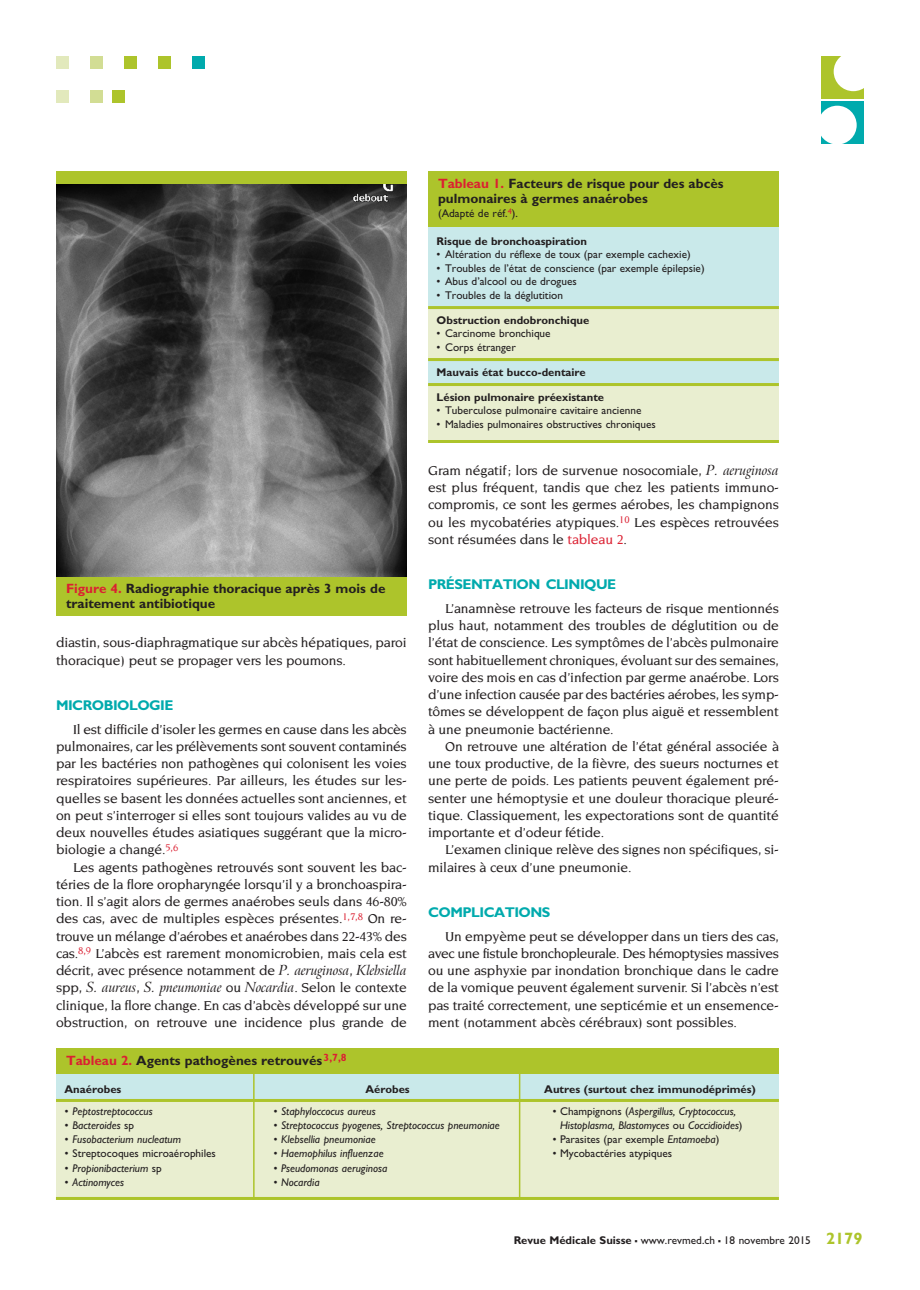
<style>
.page{position:relative;width:920px;height:1290px;background:#fff}
.page>*{position:absolute;margin:0;border:0;box-sizing:border-box;transform-origin:0 0}
.t1{font:700 14.1px "Gill Sans";letter-spacing:-.035em;color:#00aaad}
.t2{font:500 13.95px/17.2px "Novarese";letter-spacing:-.01em;color:#231f20;text-align:justify}
.t3{font:italic 13.95px "Arrus BT";letter-spacing:-.01em;color:#231f20;scale:.95 1}
.t4{font:700 13.5px/15px "Gill Sans";color:#231f20}
.t5{font:11.25px "Gill Sans";color:#231f20}
.t6{font:italic 11.25px "Gill Sans";color:#231f20}
.t7{font:700 11.25px "Gill Sans";color:#231f20}
.s1{color:#db2032}
.s2{font-family:"Arrus BT";font-weight:400;font-style:italic}
.s3{font-family:"Novarese";font-weight:500;font-style:normal}
.s4{font-style:normal}
.s5{font-style:italic}
.s6{font-weight:700}
.s7{font-weight:700;font-size:16.5px}
.s8{font-weight:700;font-size:16.5px;color:#adc42b}
</style>
<div class="page">
<div style="left:192px;top:56px;width:13px;height:13px;background:#00aaad"></div>
<div style="left:158px;top:56px;width:13px;height:13px;background:#adc42b"></div>
<div style="left:124px;top:56px;width:13px;height:13px;background:#adc42b"></div>
<div style="left:90px;top:56px;width:13px;height:13px;background:#d2dd94"></div>
<div style="left:56px;top:56px;width:13px;height:13px;background:#e2e9bc"></div>
<div style="left:112px;top:90px;width:13px;height:13px;background:#adc42b"></div>
<div style="left:90px;top:90px;width:13px;height:13px;background:#d2dd94"></div>
<div style="left:56px;top:90px;width:13px;height:13px;background:#e2e9bc"></div>
<div style="left:821px;top:56px;width:42px;height:43px;background:#adc42b"></div>
<div style="left:834px;top:52px;width:39px;height:39px;background:#fff;border-radius:50%"></div>
<div style="left:821px;top:101px;width:42px;height:43px;background:#00aaad"></div>
<div style="left:818px;top:106px;width:39px;height:39px;background:#fff;border-radius:50%"></div>
<div style="left:428px;top:307px;width:351px;height:53px;background:#e9eed0"></div>
<div style="left:428px;top:384px;width:351px;height:59px;background:#e9eed0"></div>
<div style="left:428px;top:207px;width:351px;height:100px;background:#c9e9ea"></div>
<div style="left:428px;top:171px;width:351px;height:55px;background:#adc42b"></div>
<hr style="left:428px;top:440px;width:351px;height:3px;background:#adc42b">
<div style="left:428px;top:360px;width:351px;height:25px;background:#c9e9ea"></div>
<hr style="left:428px;top:306px;width:351px;height:3px;background:#adc42b">
<hr style="left:428px;top:358px;width:351px;height:3px;background:#adc42b">
<hr style="left:428px;top:383px;width:351px;height:3px;background:#adc42b">
<img style="left:56px;top:184px;width:351px;height:393px">
<div style="left:56px;top:577px;width:351px;height:39px;background:#adc42b"></div>
<div style="left:56px;top:171px;width:351px;height:13px;background:#adc42b"></div>
<div style="left:56px;top:1100px;width:723px;height:100px;background:#e9eed0"></div>
<div style="left:56px;top:1066px;width:723px;height:34px;background:#c9e9ea"></div>
<hr style="left:56px;top:1099px;width:723px;height:3px;background:#adc42b">
<hr style="left:519px;top:1071px;width:1px;height:129px;background:#adc42b">
<hr style="left:253px;top:1070px;width:2px;height:130px;background:#adc42b">
<hr style="left:56px;top:1197px;width:723px;height:3px;background:#adc42b">
<div style="left:56px;top:1048px;width:723px;height:25px;background:#adc42b"></div>
<p class="t4" style="left:66px;top:581px;width:321px"><span class="s1">Figure 4.</span> Radiographie thoracique après 3 mois de traitement antibiotique</p>
<p class="t2" style="left:56px;top:634px;width:352px">diastin, sous-diaphragmatique sur abcès hépatiques, paroi thoracique) peut se propager vers les poumons.</p>
<p class="t1" style="left:56px;top:696px;width:119px">MICROBIOLOGIE</p>
<p class="t2" style="left:56px;top:720px;width:352px;text-indent:17px">Il est difficile d’isoler les germes en cause dans les abcès pulmonaires, car les prélèvements sont souvent contaminés par les bactéries non pathogènes qui colonisent les voies respiratoires supérieures. Par ailleurs, les études sur les&shy;quelles se basent les données actuelles sont anciennes, et on peut s’interroger si elles sont toujours valides au vu de deux nouvelles études asiatiques suggérant que la micro&shy;biologie a changé.<sup>5,6</sup></p>
<p class="t2" style="left:56px;top:858px;width:352px;text-indent:17px">Les agents pathogènes retrouvés sont souvent les bac&shy;téries de la flore oropharyngée lorsqu’il y a bronchoaspira&shy;tion. Il s’agit alors de germes anaérobes seuls dans 46-80% des cas, avec de multiples espèces présentes.<sup>1,7,8</sup> On re&shy;trouve un mélange d’aérobes et anaérobes dans 22-43% des cas.<sup>8,9</sup> L’abcès est rarement monomicrobien, mais cela est décrit, avec présence notamment de <span class="s2">P. aeruginosa</span>, <span class="s2">Klebsiella</span></p>
<p class="t3" style="left:56px;top:979px;width:371px"><span class="s3">spp,</span> S. aureus<span class="s3">,</span> S. pneumoniae <span class="s3">ou</span> Nocardia<span class="s3">. Selon le contexte</span></p>
<p class="t2" style="left:56px;top:996px;width:352px">clinique, la flore change. En cas d’abcès développé sur une obstruction, on retrouve une incidence plus grande de</p>
<p class="t4" style="left:66px;top:1052px;width:282px"><span class="s1">Tableau 2.</span> Agents pathogènes retrouvés<sup>3,7,8</sup></p>
<p class="t4" style="left:438px;top:176px;width:287px"><span class="s1">Tableau 1.</span> Facteurs de risque pour des abcès pulmonaires à germes anaérobes</p>
<p class="t5" style="left:438px;top:207px;width:81px">(Adapté de réf.<sup>4</sup>).</p>
<p class="t7" style="left:437px;top:234px;width:152px">Risque de bronchoaspiration</p>
<p class="t5" style="left:437px;top:248px;width:256px">• Altération du réflexe de toux (par exemple cachexie)</p>
<p class="t5" style="left:437px;top:262px;width:270px">• Troubles de l’état de conscience (par exemple épilepsie)</p>
<p class="t5" style="left:437px;top:275px;width:142px">• Abus d’alcool ou de drogues</p>
<p class="t5" style="left:437px;top:289px;width:128px">• Troubles de la déglutition</p>
<p class="t7" style="left:437px;top:313px;width:154px">Obstruction endobronchique</p>
<p class="t5" style="left:437px;top:327px;width:116px">• Carcinome bronchique</p>
<p class="t5" style="left:437px;top:341px;width:81px">• Corps étranger</p>
<p class="t7" style="left:437px;top:365px;width:151px">Mauvais état bucco-dentaire</p>
<p class="t7" style="left:437px;top:390px;width:169px">Lésion pulmonaire préexistante</p>
<p class="t5" style="left:437px;top:404px;width:206px">• Tuberculose pulmonaire cavitaire ancienne</p>
<p class="t5" style="left:437px;top:417px;width:221px">• Maladies pulmonaires obstructives chroniques</p>
<p class="t2" style="left:428px;top:461px;width:352px">Gram négatif; lors de survenue nosocomiale, <span class="s2">P. aeruginosa </span>est plus fréquent, tandis que chez les patients immuno&shy;compromis, ce sont les germes aérobes, les champignons ou les mycobatéries atypiques.<sup>10</sup> Les espèces retrouvées sont résumées dans le <span class="s1">tableau 2</span>.</p>
<p class="t1" style="left:428px;top:576px;width:190px">PRÉSENTATION CLINIQUE</p>
<p class="t2" style="left:428px;top:599px;width:352px;text-indent:17px">L’anamnèse retrouve les facteurs de risque mentionnés plus haut, notamment des troubles de déglutition ou de l’état de conscience. Les symptômes de l’abcès pulmonaire sont habituellement chroniques, évoluant sur des semaines, voire des mois en cas d’infection par germe anaérobe. Lors d’une infection causée par des bactéries aérobes, les symp&shy;tômes se développent de façon plus aiguë et ressemblent à une pneumonie bactérienne.</p>
<p class="t2" style="left:428px;top:737px;width:352px;text-indent:17px">On retrouve une altération de l’état général associée à une toux productive, de la fièvre, des sueurs nocturnes et une perte de poids. Les patients peuvent également pré&shy;senter une hémoptysie et une douleur thoracique pleuré&shy;tique. Classiquement, les expectorations sont de quantité importante et d’odeur fétide.</p>
<p class="t2" style="left:428px;top:841px;width:352px;text-indent:17px">L’examen clinique relève des signes non spécifiques, si&shy;milaires à ceux d’une pneumonie.</p>
<p class="t1" style="left:428px;top:903px;width:124px">COMPLICATIONS</p>
<p class="t2" style="left:428px;top:927px;width:352px;text-indent:17px">Un empyème peut se développer dans un tiers des cas, avec une fistule bronchopleurale. Des hémoptysies massives ou une asphyxie par inondation bronchique dans le cadre de la vomique peuvent également survenir. Si l’abcès n’est pas traité correctement, une septicémie et un ensemence&shy;ment (notamment abcès cérébraux) sont possibles.</p>
<p class="t7" style="left:65px;top:1082px;width:58px">Anaérobes</p>
<p class="t7" style="left:365px;top:1082px;width:46px">Aérobes</p>
<p class="t7" style="left:544px;top:1082px;width:213px">Autres (surtout chez immunodéprimés)</p>
<p class="t6" style="left:65px;top:1105px;width:90px">• Peptostreptococcus</p>
<p class="t6" style="left:274px;top:1105px;width:104px">• Staphyloccocus aureus</p>
<p class="t6" style="left:553px;top:1105px;width:185px">• <span class="s4">Champignons (</span>Aspergillus, Cryptococcus,</p>
<p class="t6" style="left:65px;top:1119px;width:71px">• Bacteroides <span class="s4">sp</span></p>
<p class="t6" style="left:274px;top:1119px;width:228px">• Streptococcus pyogenes, Streptococcus pneumoniae</p>
<p class="t6" style="left:560px;top:1119px;width:184px">Histoplasma, Blastomyces <span class="s4">ou</span> Coccidioides<span class="s4">)</span></p>
<p class="t6" style="left:65px;top:1133px;width:118px">• Fusobacterium nucleatum</p>
<p class="t6" style="left:274px;top:1133px;width:104px">• Klebsellia pneumoniae</p>
<p class="t5" style="left:553px;top:1133px;width:168px"><span class="s5">•</span> Parasites (par exemple <span class="s5">Entamoeba</span>)</p>
<p class="t5" style="left:65px;top:1147px;width:153px"><span class="s5">•</span> Streptocoques microaérophiles</p>
<p class="t6" style="left:274px;top:1147px;width:112px">• Haemophilus influenzae</p>
<p class="t5" style="left:553px;top:1147px;width:121px"><span class="s5">•</span> Mycobactéries atypiques</p>
<p class="t6" style="left:65px;top:1161px;width:99px">• Propionibacterium <span class="s4">sp</span></p>
<p class="t6" style="left:274px;top:1161px;width:115px">• Pseudomonas aeruginosa</p>
<p class="t6" style="left:65px;top:1175px;width:61px">• Actinomyces</p>
<p class="t6" style="left:274px;top:1175px;width:48px">• Nocardia</p>
<p class="t5" style="left:514px;top:1233px;width:350px"><span class="s6">Revue Médicale Suisse</span> <span class="s7">–</span> www.revmed.ch <span class="s7">–</span> 18 novembre 2015 <span class="s8">2179</span></p>
</div>
